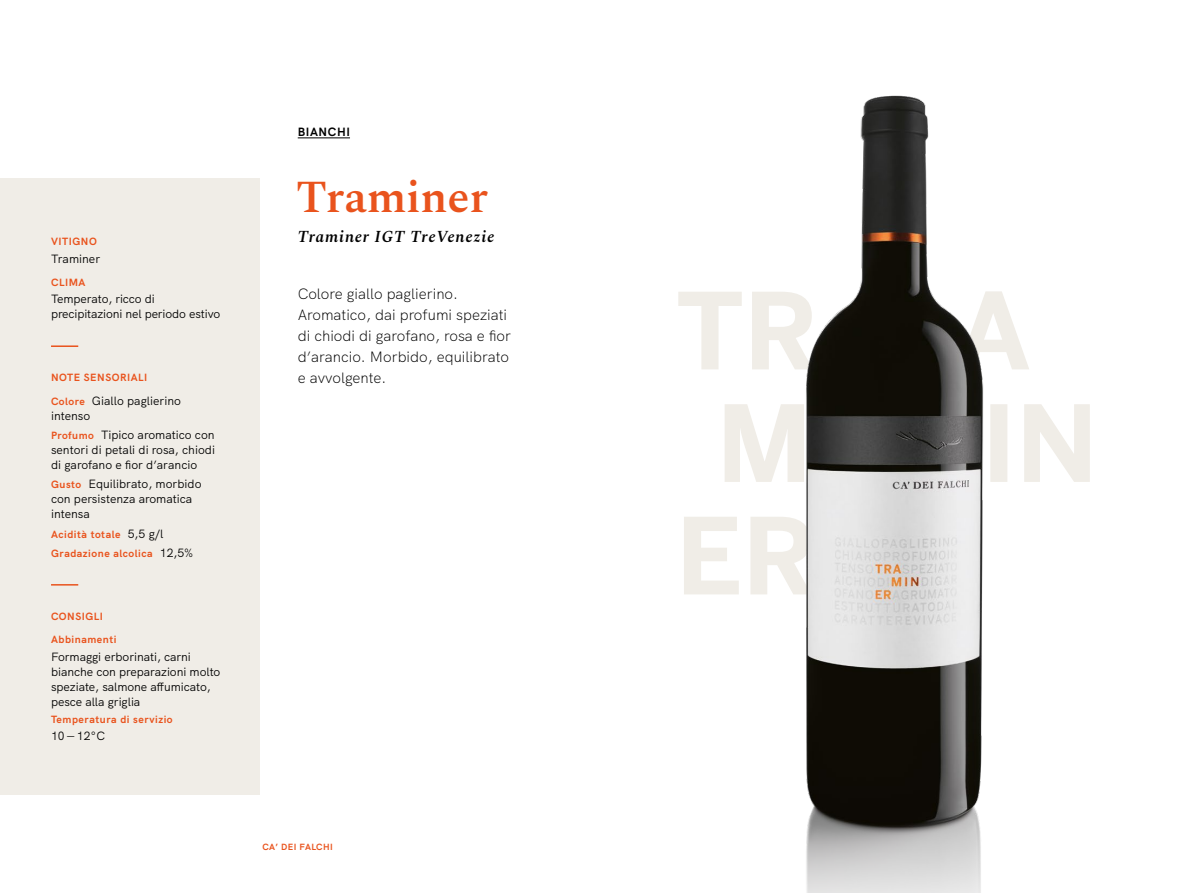
<style>
.page{position:relative;width:1191px;height:893px;background:#fff}
.page>*{position:absolute;margin:0;border:0;box-sizing:border-box;transform-origin:0 0}
.t1{font:600 45px "Spectral";letter-spacing:-.005em;color:#e9531d}
.t2{font:italic 600 16.5px "Spectral";letter-spacing:.045em;color:#000}
.t3{font:300 15px/21px "HK Grotesk";color:#000}
.t4{font:12px/15px "HK Grotesk";letter-spacing:-.005em;color:#000}
.t5{font:700 12px "HK Grotesk";letter-spacing:.05em;color:#000}
.t6{font:700 10.5px/19.2px "HK Grotesk";letter-spacing:.05em;color:#e9531d}
.t7{font:700 9px "HK Grotesk";letter-spacing:.05em;color:#e9531d}
.s1{font-weight:700;font-size:10.5px;color:#e9531d}
.s2{font-weight:400;font-size:12px;color:#000}
</style>
<div class="page">
<div style="left:0;top:179px;width:259px;height:616px;background:#f0ede7"></div>
<img style="left:678px;top:95px;width:412px;height:798px">
<hr style="left:51px;top:345px;width:27px;height:2px;background:#e9531d">
<hr style="left:51px;top:584px;width:27px;height:2px;background:#e9531d">
<hr style="left:298px;top:138px;width:52px;height:1px;background:#000">
<p class="t6" style="left:51px;top:231px;width:47px">VITIGNO</p>
<p class="t4" style="left:51px;top:250px;width:51px">Traminer</p>
<p class="t6" style="left:51px;top:272px;width:36px">CLIMA</p>
<p class="t4" style="left:51px;top:290px;width:171px">Temperato, ricco di precipitazioni nel periodo estivo</p>
<p class="t6" style="left:51px;top:367px;width:98px">NOTE SENSORIALI</p>
<p class="t4" style="left:51px;top:392px;width:131px"><span class="s1">Colore</span> Giallo paglierino intenso</p>
<p class="t4" style="left:51px;top:426px;width:165px;text-align:justify"><span class="s1">Profumo</span> Tipico aromatico con sentori di petali di rosa, chiodi di garofano e fior d’arancio</p>
<p class="t4" style="left:51px;top:476px;width:152px"><span class="s1">Gusto</span> Equilibrato, morbido con persistenza aromatica intensa</p>
<p class="t6" style="left:51px;top:523px;width:144px">Acidità totale <span class="s2">5,5 g/l<br></span>Gradazione alcolica <span class="s2">12,5%</span></p>
<p class="t6" style="left:51px;top:606px;width:54px">CONSIGLI</p>
<p class="t6" style="left:51px;top:629px;width:67px">Abbinamenti</p>
<p class="t4" style="left:51px;top:648px;width:171px">Formaggi erborinati, carni bianche con preparazioni molto speziate, salmone affumicato, pesce alla griglia</p>
<p class="t6" style="left:51px;top:709px;width:123px">Temperatura di servizio</p>
<p class="t4" style="left:51px;top:728px;width:56px">10―12°C</p>
<p class="t5" style="left:298px;top:123px;width:54px">BIANCHI</p>
<h1 class="t1" style="left:296px;top:164px;width:193px">Traminer</h1>
<h2 class="t2" style="left:298px;top:224px;width:198px">Traminer IGT TreVenezie</h2>
<p class="t3" style="left:298px;top:282px;width:215px">Colore giallo paglierino.<br>Aromatico, dai profumi speziati di chiodi di garofano, rosa e fior d’arancio. Morbido, equilibrato e avvolgente.</p>
<p class="t7" style="left:262px;top:840px;width:72px">CA’ DEI FALCHI</p>
</div>
